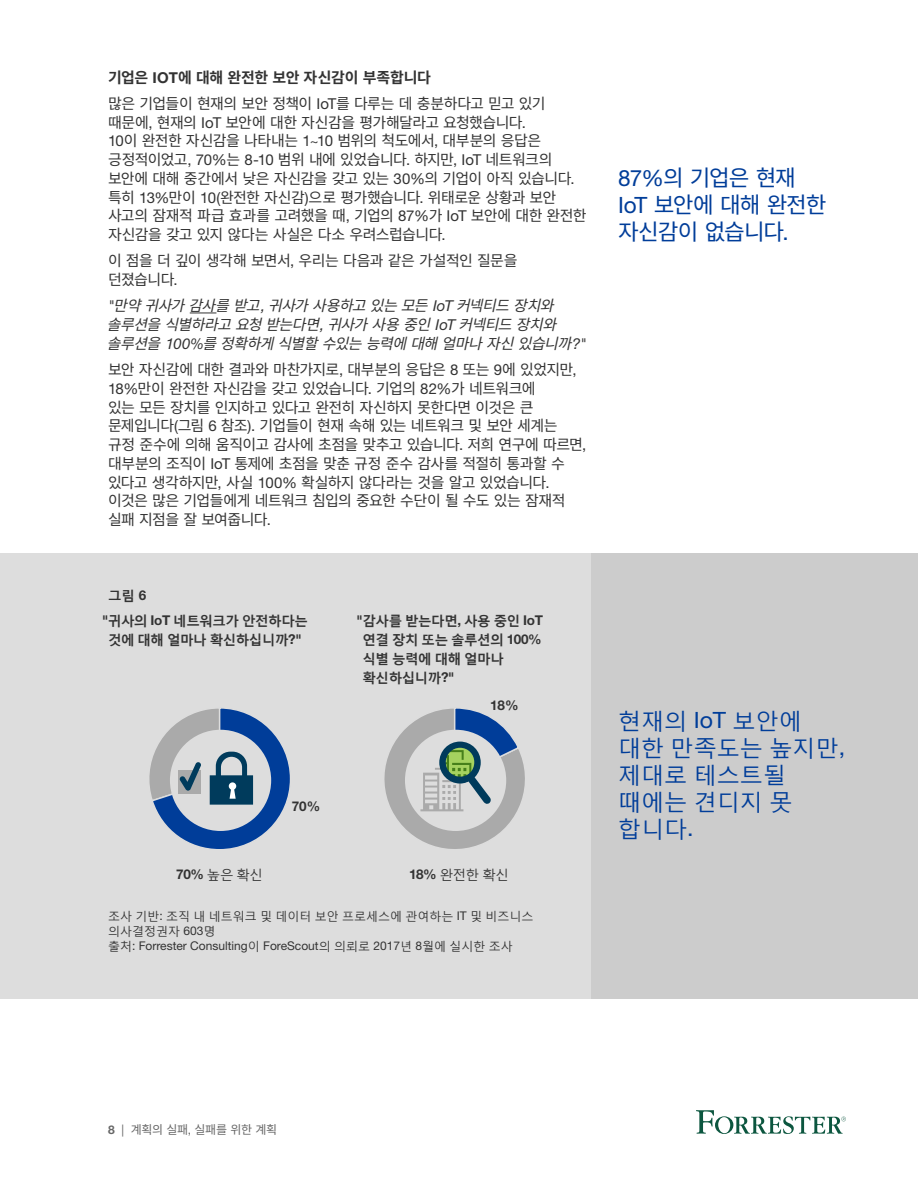
<style>
.page{position:relative;width:918px;height:1188px;background:#fff}
.page>*{position:absolute;margin:0;border:0;box-sizing:border-box;transform-origin:0 0}
.t1{font:22.5px/27px "Malgun Gothic";color:#003d99}
.Call-out_blue{font:22.5px/27px "Noto Sans CJ Kkr";letter-spacing:-.055em;color:#003d99}
.t2{font:15px/18.8px "Noto Sans CJ Kkr";letter-spacing:-.04em;color:#333}
.t3{font:italic 15px/18.8px "Noto Sans CJ Kkr";color:#333}
.Heading_3{font:700 15px "Noto Sans CJ Kkr";letter-spacing:-.025em;color:#333}
.t4{font:700 13.5px/18.8px "Malgun Gothic";letter-spacing:-.03em;color:#333;text-align:center}
.t5{font:13.5px "Malgun Gothic";letter-spacing:-.03em;color:#333}
.t6{font:700 13.5px "Helvetica Neue LT Std";color:#333}
.t7{font:12px/15px "Malgun Gothic";color:#333}
.t8{font:12px "Noto Sans CJ Kkr";letter-spacing:-.03em;color:#666}
.s1{font-family:"Helvetica Neue LT Std"}
.s2{font-family:"Helvetica Neue LT Std";font-weight:700}
</style>
<div class="page">
<svg style="left:696px;top:1110px;width:150px;height:24px"></svg>
<svg style="left:190px;top:313px;width:26px;height:1px"></svg>
<div style="left:0;top:554px;width:918px;height:445px;background:#ddd"></div>
<div style="left:591px;top:554px;width:327px;height:445px;background:#ccc"></div>
<svg style="left:149px;top:708px;width:141px;height:141px"></svg>
<svg style="left:384px;top:708px;width:141px;height:141px"></svg>
<p class="Heading_3" style="left:108px;top:69px;width:324px">기업은 <span class="s1">IOT</span>에 대해 완전한 보안 자신감이 부족합니다</p>
<p class="t2" style="left:108px;top:94px;width:480px">많은 기업들이 현재의 보안 정책이 <span class="s1">IoT</span>를 다루는 데 충분하다고 믿고 있기 때문에<span class="s1">,</span> 현재의 <span class="s1">IoT</span> 보안에 대한 자신감을 평가해달라고 요청했습니다<span class="s1">.<br>10</span>이 완전한 자신감을 나타내는 <span class="s1">1~10</span> 범위의 척도에서<span class="s1">,</span> 대부분의 응답은 긍정적이었고<span class="s1">, 70%</span>는 <span class="s1">8-10</span> 범위 내에 있었습니다<span class="s1">.</span> 하지만<span class="s1">, IoT</span> 네트워크의 보안에 대해 중간에서 낮은 자신감을 갖고 있는 <span class="s1">30%</span>의 기업이 아직 있습니다<span class="s1">. </span>특히 <span class="s1">13%</span>만이 <span class="s1">10(</span>완전한 자신감<span class="s1">)</span>으로 평가했습니다<span class="s1">.</span> 위태로운 상황과 보안 사고의 잠재적 파급 효과를 고려했을 때<span class="s1">,</span> 기업의 <span class="s1">87%</span>가 <span class="s1">IoT</span> 보안에 대한 완전한 자신감을 갖고 있지 않다는 사실은 다소 우려스럽습니다<span class="s1">.</span></p>
<p class="t2" style="left:108px;top:252px;width:411px">이 점을 더 깊이 생각해 보면서<span class="s1">,</span> 우리는 다음과 같은 가설적인 질문을 던졌습니다<span class="s1">.</span></p>
<p class="t3" style="left:107px;top:297px;width:481px"><span class="s1">"</span> 만약 귀사가 감사를 받고<span class="s1">,</span> 귀사가 사용하고 있는 모든 <span class="s1">I o T</span> 커넥티드 장치와 솔루션을 식별하라고 요청 받는다면<span class="s1">,</span> 귀사가 사용 중인 <span class="s1">I o T</span> 커넥티드 장치와 솔루션을 <span class="s1">1 0 0 %</span> 를 정확하게 식별할 수있는 능력에 대해 얼마나 자신 있습니까<span class="s1">? "</span></p>
<p class="t2" style="left:108px;top:361px;width:480px">보안 자신감에 대한 결과와 마찬가지로<span class="s1">,</span> 대부분의 응답은 <span class="s1">8</span> 또는 <span class="s1">9</span>에 있었지만<span class="s1">, 18%</span>만이 완전한 자신감을 갖고 있었습니다<span class="s1">.</span> 기업의 <span class="s1">82%</span>가 네트워크에<br>있는 모든 장치를 인지하고 있다고 완전히 자신하지 못한다면 이것은 큰 문제입니다<span class="s1">(</span>그림 <span class="s1">6</span> 참조<span class="s1">).</span> 기업들이 현재 속해 있는 네트워크 및 보안 세계는 규정 준수에 의해 움직이고 감사에 초점을 맞추고 있습니다<span class="s1">.</span> 저희 연구에 따르면<span class="s1">, </span>대부분의 조직이 <span class="s1">IoT</span> 통제에 초점을 맞춘 규정 준수 감사를 적절히 통과할 수 있다고 생각하지만<span class="s1">,</span> 사실 <span class="s1">100%</span> 확실하지 않다라는 것을 알고 있었습니다<span class="s1">. </span>이것은 많은 기업들에게 네트워크 침입의 중요한 수단이 될 수도 있는 잠재적 실패 지점을 잘 보여줍니다<span class="s1">.</span></p>
<p class="t4" style="left:108px;top:586px;width:40px">그림 <span class="s1">6</span></p>
<p class="t4" style="left:102px;top:611px;width:207px"><span class="s1">"</span>귀사의 <span class="s1">IoT</span> 네트워크가 안전하다는 것에 대해 얼마나 확신하십니까<span class="s1">?"</span></p>
<p class="t6" style="left:292px;top:798px;width:30px">70%</p>
<p class="t4" style="left:363px;top:611px;width:182px;text-align:left;text-indent:-6px"><span class="s1">"</span>감사를 받는다면<span class="s1">,</span> 사용 중인 <span class="s1">IoT </span>연결 장치 또는 솔루션의 <span class="s1">100% </span>식별 능력에 대해 얼마나 확신하십니까<span class="s1">?"</span></p>
<p class="t6" style="left:490px;top:697px;width:30px">18%</p>
<p class="t5" style="left:176px;top:867px;width:88px"><span class="s2">70%</span> 높은 확신</p>
<p class="t5" style="left:409px;top:867px;width:101px"><span class="s2">18%</span> 완전한 확신</p>
<p class="t7" style="left:108px;top:909px;width:427px">조사 기반<span class="s1">:</span> 조직 내 네트워크 및 데이터 보안 프로세스에 관여하는 <span class="s1">IT</span> 및 비즈니스 의사결정권자 <span class="s1">603</span>명<br>출처<span class="s1">: Forrester Consulting</span>이 <span class="s1">ForeScout</span>의 의뢰로 <span class="s1">2017</span>년 <span class="s1">8</span>월에 실시한 조사</p>
<p class="Call-out_blue" style="left:618px;top:164px;width:210px"><span class="s1">87%</span>의 기업은 현재<br><span class="s1">IoT</span> 보안에 대해 완전한 자신감이 없습니다<span class="s1">.</span></p>
<p class="t1" style="left:618px;top:706px;width:229px">현재의 <span class="s1">IoT</span> 보안에 대한 만족도는 높지만<span class="s1">, </span>제대로 테스트될 때에는 견디지 못 합니다<span class="s1">.</span></p>
<p class="t8" style="left:108px;top:1123px;width:171px"><span class="s2">8</span> <span class="s1">|</span> 계획의 실패<span class="s1">,</span> 실패를 위한 계획</p>
</div>
